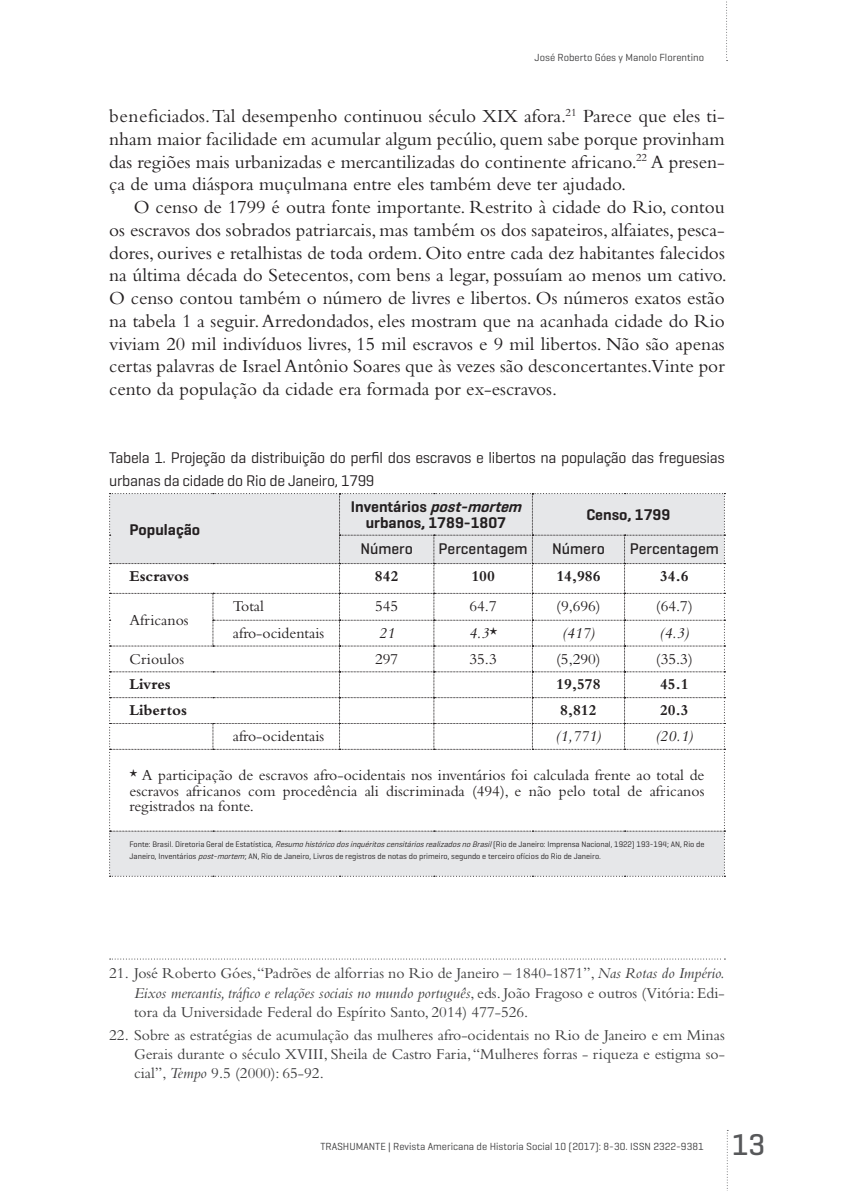
<style>
.page{position:relative;width:844px;height:1191px;background:#fff}
.page>*{position:absolute;margin:0;border:0;box-sizing:border-box;transform-origin:0 0}
.t1{font:500 30.62px "Geogrotesque";color:#57585a}
.t2{font:19.25px/22.8px "Bembo Std";color:#231f20;text-align:justify}
.t3{font:15.75px/19.2px "Bembo Std";color:#3e3e3f;text-align:justify}
.t4{font:15.75px/15.8px "Bembo Std";color:#231f20;text-align:justify}
.t5{font:15.75px/22.8px "Geogrotesque";letter-spacing:-.02em;color:#231f20}
.t6{font:600 15.75px/15.8px "Geogrotesque";color:#231f20;text-align:center}
.t7{font:700 15.75px "Bembo Std";color:#231f20}
.t8{font:500 15.75px "Geogrotesque";color:#231f20}
.t9{font:italic 15.75px "Bembo Std";color:#231f20}
.t10{font:10.5px "Geogrotesque";color:#3e3e3f}
.t11{font:8.22px/12.2px "Geogrotesque";color:#231f20}
.s1{font-style:italic}
.s2{font-style:normal}
</style>
<div class="page">
<svg style="left:726px;top:1130px;width:2px;height:61px"></svg>
<svg style="left:726px;top:1px;width:1px;height:60px"></svg>
<svg style="left:110px;top:958px;width:615px;height:1px"></svg>
<svg style="left:109px;top:493px;width:616px;height:384px"></svg>
<p class="t10" style="left:534px;top:51px;width:171px">José Roberto Góes y Manolo Florentino</p>
<p class="t2" style="left:109px;top:104px;width:617px">beneficiados. Tal desempenho continuou século XIX afora.<sup>21</sup> Parece que eles ti&shy;nham maior facilidade em acumular algum pecúlio, quem sabe porque provinham das regiões mais urbanizadas e mercantilizadas do continente africano.<sup>22</sup> A presen&shy;ça de uma diáspora muçulmana entre eles também deve ter ajudado.</p>
<p class="t2" style="left:109px;top:195px;width:619px;text-indent:25px">O censo de 1799 é outra fonte importante. Restrito à cidade do Rio, contou os escravos dos sobrados patriarcais, mas também os dos sapateiros, alfaiates, pesca&shy;dores, ourives e retalhistas de toda ordem. Oito entre cada dez habitantes falecidos na última década do Setecentos, com bens a legar, possuíam ao menos um cativo.<br>O censo contou também o número de livres e libertos. Os números exatos estão na tabela 1 a seguir. Arredondados, eles mostram que na acanhada cidade do Rio viviam 20 mil indivíduos livres, 15 mil escravos e 9 mil libertos. Não são apenas certas palavras de Israel Antônio Soares que às vezes são desconcertantes.Vinte por cento da população da cidade era formada por ex-escravos.</p>
<p class="t5" style="left:109px;top:446px;width:617px">Tabela 1. Projeção da distribuição do perfil dos escravos e libertos na população das freguesias urbanas da cidade do Rio de Janeiro, 1799</p>
<p class="t6" style="left:129px;top:521px;width:72px">População</p>
<p class="t6" style="left:351px;top:499px;width:177px">I nve n tá r i o s <span class="s1">post-mortem </span>urbanos, 1789-1807</p>
<p class="t6" style="left:586px;top:507px;width:85px">Censo, 1799</p>
<p class="t8" style="left:360px;top:539px;width:54px">Número</p>
<p class="t8" style="left:438px;top:539px;width:91px">Percentagem</p>
<p class="t8" style="left:552px;top:539px;width:54px">Número</p>
<p class="t8" style="left:629px;top:539px;width:91px">Percentagem</p>
<p class="t7" style="left:129px;top:567px;width:61px">Escravos</p>
<p class="t7" style="left:375px;top:567px;width:25px">842</p>
<p class="t7" style="left:471px;top:567px;width:25px">100</p>
<p class="t7" style="left:556px;top:567px;width:46px">14,986</p>
<p class="t7" style="left:660px;top:567px;width:30px">34.6</p>
<p class="t4" style="left:129px;top:612px;width:61px">Africanos</p>
<p class="t4" style="left:233px;top:598px;width:33px">Total</p>
<p class="t4" style="left:375px;top:598px;width:25px">545</p>
<p class="t4" style="left:469px;top:598px;width:29px">64.7</p>
<p class="t4" style="left:556px;top:598px;width:46px">(9,696)</p>
<p class="t4" style="left:655px;top:598px;width:38px">(64.7)</p>
<p class="t4" style="left:233px;top:624px;width:93px">afro-ocidentais</p>
<p class="t9" style="left:378px;top:623px;width:18px">21</p>
<p class="t9" style="left:468px;top:623px;width:30px">4.3<span class="s2">*</span></p>
<p class="t9" style="left:562px;top:623px;width:34px">(417)</p>
<p class="t9" style="left:659px;top:623px;width:31px">(4.3)</p>
<p class="t4" style="left:129px;top:650px;width:56px">Crioulos</p>
<p class="t4" style="left:375px;top:650px;width:25px">297</p>
<p class="t4" style="left:469px;top:650px;width:29px">35.3</p>
<p class="t4" style="left:556px;top:650px;width:46px">(5,290)</p>
<p class="t4" style="left:655px;top:650px;width:38px">(35.3)</p>
<p class="t7" style="left:129px;top:675px;width:43px">Livres</p>
<p class="t7" style="left:556px;top:675px;width:46px">19,578</p>
<p class="t7" style="left:660px;top:675px;width:30px">45.1</p>
<p class="t7" style="left:129px;top:701px;width:59px">Libertos</p>
<p class="t7" style="left:560px;top:701px;width:38px">8,812</p>
<p class="t7" style="left:660px;top:701px;width:30px">20.3</p>
<p class="t4" style="left:233px;top:728px;width:93px">afro-ocidentais</p>
<p class="t9" style="left:555px;top:727px;width:47px">(1,771)</p>
<p class="t9" style="left:655px;top:727px;width:39px">(20.1)</p>
<p class="t4" style="left:129px;top:766px;width:576px">* A participação de escravos afro-ocidentais nos inventários foi calculada frente ao total de escravos africanos com procedência ali discriminada (494), e não pelo total de africanos registrados na fonte.</p>
<p class="t11" style="left:129px;top:837px;width:576px">Fonte: Brasil. Diretoria Geral de Estatística, <span class="s1">ResumohistóricodosinquéritoscensitáriosrealizadosnoBrasil</span>(Rio de Janeiro: Imprensa Nacional, 1922) 193-194; AN, Rio de<br>Janeiro, Inventários <span class="s1">post-mortem</span>; AN, Rio de Janeiro, Livros de registros de notas do primeiro, segundo e terceiro ofícios do Rio de Janeiro.</p>
<p class="t3" style="left:134px;top:963px;width:592px;text-indent:-25px">21. José Roberto Góes,“Padrões de alforrias no Rio de Janeiro – 1840-1871”, <span class="s1">Nas Rotas do Império.<br>Eixos mercantis, tráfico e relações sociais no mundo português</span>, eds. João Fragoso e outros (Vitória: Edi&shy;tora da Universidade Federal do Espírito Santo, 2014) 477-526.</p>
<p class="t3" style="left:134px;top:1024px;width:592px;text-indent:-25px">22. Sobre as estratégias de acumulação das mulheres afro-ocidentais no Rio de Janeiro e em Minas Gerais durante o século XVIII, Sheila de Castro Faria, “Mulheres forras - riqueza e estigma so&shy;cial”, <span class="s1">Tempo</span> 9.5 (2000): 65-92.</p>
<p class="t10" style="left:320px;top:1139px;width:384px">TRASHUMANTE | Revista Americana de Historia Social 10 (2017): 8-30. ISSN 2322-9381</p>
<h1 class="t1" style="left:731px;top:1125px;width:35px">13</h1>
</div>
